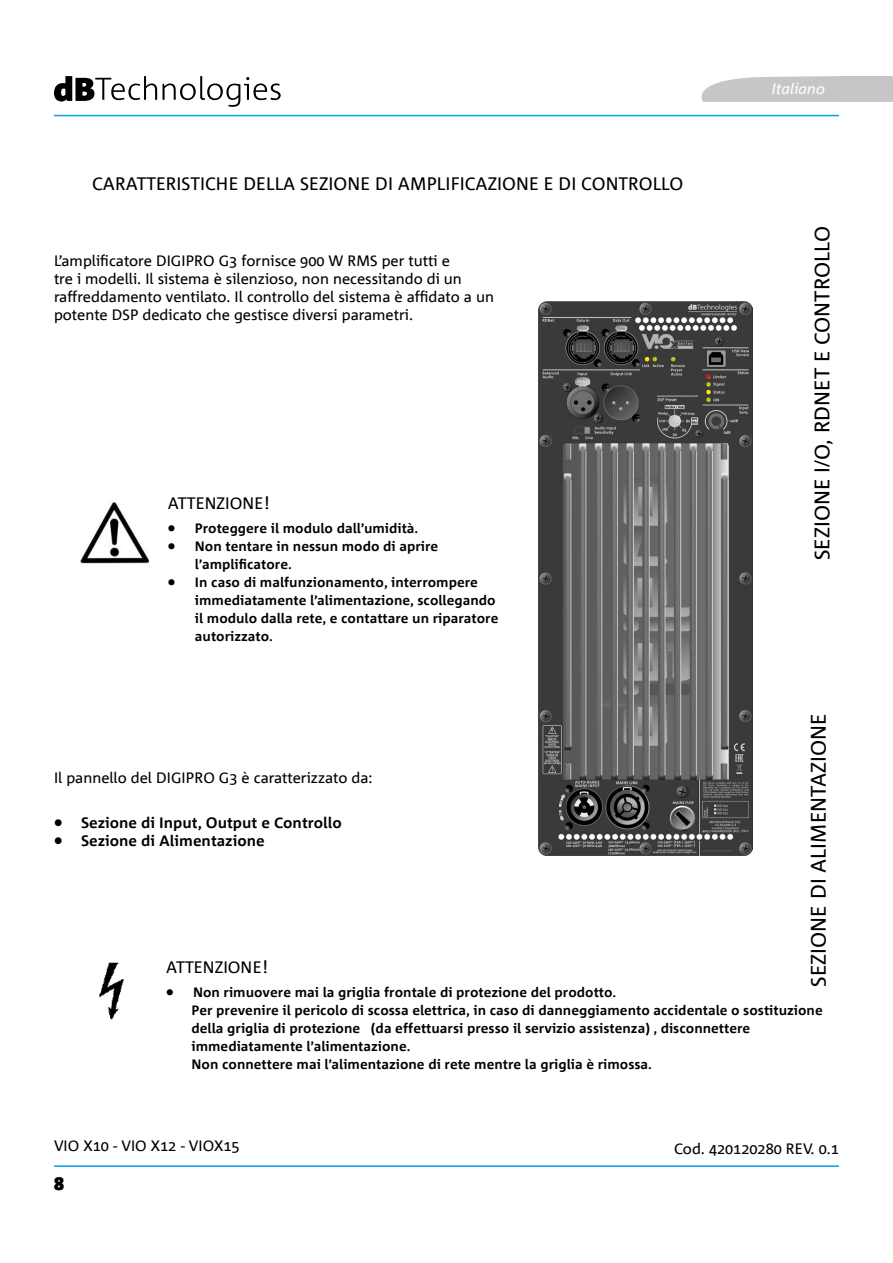
<style>
.page{position:relative;width:893px;height:1263px;background:#fff}
.page>*{position:absolute;margin:0;border:0;box-sizing:border-box;transform-origin:0 0}
.t1{font:21px "Corpid Office";color:#000}
.t2{font:18px "Corpid Office";color:#000}
.t3{font:900 18px "Corpid";color:#000}
.t4{font:16.5px "Corpid Office";color:#000}
.t5{font:15px/18px "Corpid Office";color:#000}
.t6{font:700 15px "Corpid Office";color:#000}
.t7{font:italic 15px "Corpid Office";color:#fff}
.t8{font:700 13.5px/18px "Corpid Office";color:#000}
.s1{font-size:18px}
</style>
<div class="page">
<hr style="left:54px;top:1165px;width:785px;height:2px;background:#009fe3">
<hr style="left:54px;top:115px;width:785px;height:1px;background:#009fe3">
<svg style="left:701px;top:76px;width:138px;height:26px;background:#ccc"></svg>
<div style="left:839px;top:76px;width:54px;height:26px;background:#c6c6c6"></div>
<svg style="left:54px;top:76px;width:103px;height:25px"></svg>
<svg style="left:163px;top:76px;width:118px;height:31px"></svg>
<img style="left:80px;top:502px;width:69px;height:62px">
<img style="left:99px;top:962px;width:25px;height:58px">
<img style="left:538px;top:301px;width:214px;height:554px">
<h2 class="t2" style="left:92px;top:174px;width:593px">CARATTERISTICHE DELLA SEZIONE DI AMPLIFICAZIONE E DI CONTROLLO</h2>
<p class="t5" style="left:54px;top:253px;width:442px">L’amplificatore DIGIPRO G3 fornisce 900 W RMS per tutti e<br>tre i modelli. Il sistema è silenzioso, non necessitando di un raffreddamento ventilato. Il controllo del sistema è affidato a un potente DSP dedicato che gestisce diversi parametri.</p>
<p class="t4" style="left:168px;top:494px;width:104px">ATTENZIONE<span class="s1">!</span></p>
<p class="t8" style="left:168px;top:520px;width:252px">• Proteggere il modulo dall’umidità.</p>
<p class="t8" style="left:195px;top:538px;width:245px;text-indent:-27px">• Non tentare in nessun modo di aprire l’amplificatore.</p>
<p class="t8" style="left:195px;top:574px;width:305px;text-indent:-27px">• In caso di malfunzionamento, interrompere immediatamente l’alimentazione, scollegando il modulo dalla rete, e contattare un riparatore autorizzato.</p>
<p class="t7" style="left:772px;top:80px;width:55px">Italiano</p>
<h1 class="t1" style="left:811px;top:560px;width:336px;rotate:-90deg">SEZIONE I/O, RDNET E CONTROLLO</h1>
<h1 class="t1" style="left:807px;top:987px;width:275px;rotate:-90deg">SEZIONE DI ALIMENTAZIONE</h1>
<p class="t5" style="left:54px;top:769px;width:320px">Il pannello del DIGIPRO G3 è caratterizzato da:</p>
<p class="t6" style="left:54px;top:815px;width:289px">• Sezione di Input, Output e Controllo</p>
<p class="t6" style="left:54px;top:833px;width:212px">• Sezione di Alimentazione</p>
<p class="t4" style="left:166px;top:958px;width:104px">ATTENZIONE<span class="s1">!</span></p>
<p class="t8" style="left:192px;top:984px;width:633px;text-indent:-26px">• Non rimuovere mai la griglia frontale di protezione del prodotto.<br>Per prevenire il pericolo di scossa elettrica, in caso di danneggiamento accidentale o sostituzione della griglia di protezione (da effettuarsi presso il servizio assistenza) , disconnettere immediatamente l’alimentazione.<br>Non connettere mai l’alimentazione di rete mentre la griglia è rimossa.</p>
<p class="t5" style="left:54px;top:1137px;width:187px">VIO X10 - VIO X12 - VIOX15</p>
<p class="t5" style="left:674px;top:1140px;width:166px">Cod. 420120280 REV. 0.1</p>
<h2 class="t3" style="left:54px;top:1173px;width:11px">8</h2>
</div>
